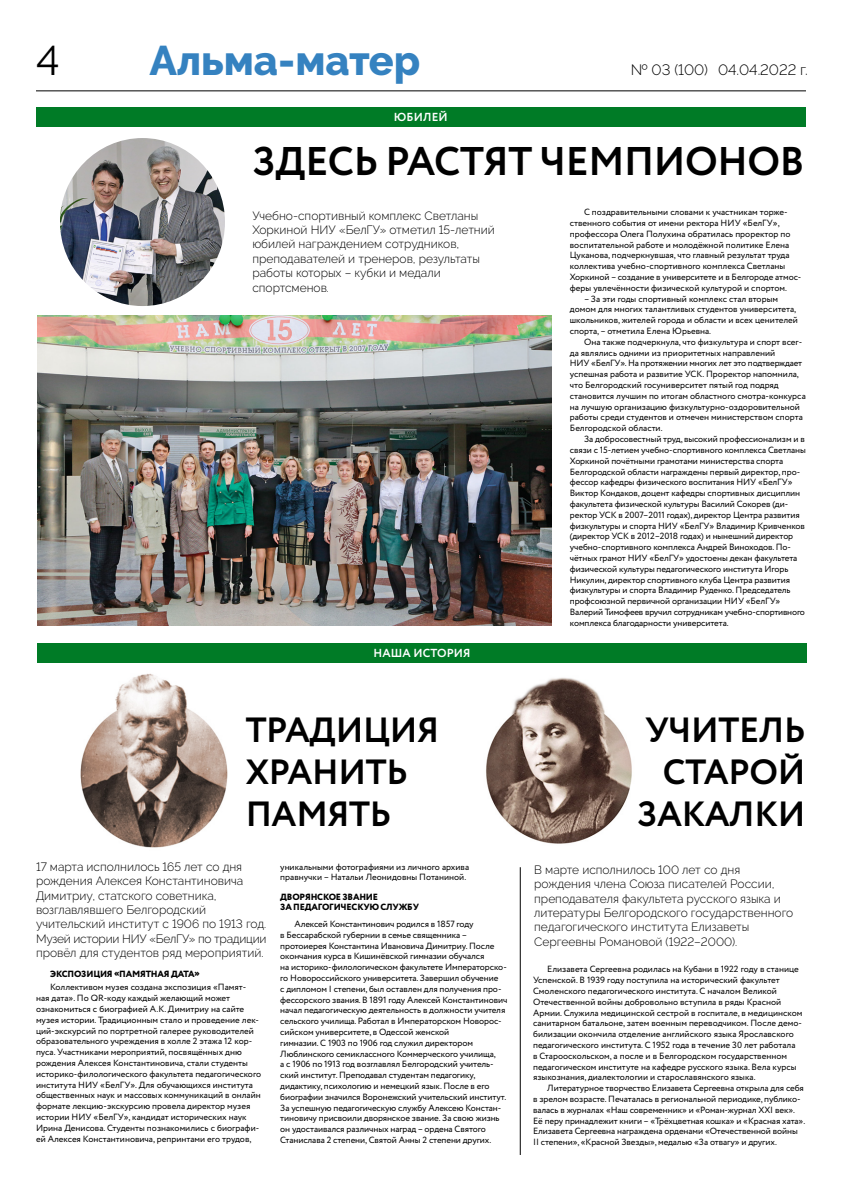
<style>
.page{position:relative;width:842px;height:1191px;background:#fff}
.page>*{position:absolute;margin:0;border:0;box-sizing:border-box;transform-origin:0 0}
.t1{font:800 41.3px "Raleway";color:#3582c0}
.t2{font:41.3px "Raleway";color:#000}
.t3{font:700 40px "Circe";letter-spacing:-.01em;color:#000}
.t4{font:700 35px/42px "Circe";letter-spacing:-.01em;color:#000;text-align:right}
.t5{font:300 15px "Raleway";color:#000}
.t6{font:300 12px/14.4px "Raleway";color:#000}
.t7{font:700 11.6px "Circe";letter-spacing:.01em;color:#fff}
.t8{font:9px/10.8px "Circe";letter-spacing:-.01em;color:#000}
.t9{font:800 9px/10.8px "Circe";letter-spacing:-.02em;color:#000}
</style>
<div class="page">
<hr style="left:36px;top:91px;width:770px;height:1px;background:#000">
<img style="left:80px;top:673px;width:147px;height:175px">
<div style="left:37px;top:643px;width:770px;height:19px;background:#007b26"></div>
<hr style="left:520px;top:867px;width:1px;height:288px;background:#000">
<img style="left:486px;top:677px;width:146px;height:167px">
<div style="left:36px;top:107px;width:770px;height:20px;background:#007b26"></div>
<img style="left:37px;top:315px;width:515px;height:310px">
<img style="left:60px;top:138px;width:165px;height:168px">
<h1 class="t2" style="left:36px;top:36px;width:25px">4</h1>
<h1 class="t1" style="left:149px;top:37px;width:272px">Альма-матер</h1>
<h3 class="t5" style="left:631px;top:61px;width:178px">№ 03 (100) 04.04.2022 г.</h3>
<p class="t7" style="left:394px;top:109px;width:55px">ЮБИЛЕЙ</p>
<h2 class="t3" style="left:253px;top:134px;width:553px">ЗДЕСЬ РАСТЯТ ЧЕМПИОНОВ</h2>
<p class="t8" style="left:570px;top:207px;width:233px;text-indent:14px">С поздравительными словами к участникам торже&shy;ственного события от имени ректора НИУ «БелГУ», профессора Олега Полухина обратилась проректор по воспитательной работе и молодёжной политике Елена Цуканова, подчеркнувшая, что главный результат труда коллектива учебно-спортивного комплекса Светланы Хоркиной – создание в университете и в Белгороде атмос&shy;феры увлечённости физической культурой и спортом.</p>
<p class="t8" style="left:570px;top:293px;width:230px;text-indent:14px">– За эти годы спортивный комплекс стал вторым домом для многих талантливых студентов университета, школьников, жителей города и области и всех ценителей спорта, – отметила Елена Юрьевна.</p>
<p class="t8" style="left:570px;top:337px;width:237px;text-indent:14px">Она также подчеркнула, что физкультура и спорт всег&shy;да являлись одними из приоритетных направлений<br>НИУ «БелГУ». На протяжении многих лет это подтверждает успешная работа и развитие УСК. Проректор напомнила, что Белгородский госуниверситет пятый год подряд становится лучшим по итогам областного смотра-конкурса на лучшую организацию физкультурно-оздоровительной работы среди студентов и отмечен министерством спорта Белгородской области.</p>
<p class="t8" style="left:570px;top:434px;width:237px;text-indent:14px">За добросовестный труд, высокий профессионализм и в связи с 15-летием учебно-спортивного комплекса Светланы Хоркиной почётными грамотами министерства спорта Белгородской области награждены первый директор, про&shy;фессор кафедры физического воспитания НИУ «БелГУ» Виктор Кондаков, доцент кафедры спортивных дисциплин факультета физической культуры Василий Сокорев (ди&shy;ректор УСК в 2007–2011 годах), директор Центра развития физкультуры и спорта НИУ «БелГУ» Владимир Кривченков (директор УСК в 2012–2018 годах) и нынешний директор учебно-спортивного комплекса Андрей Виноходов. По&shy;чётных грамот НИУ «БелГУ» удостоены декан факультета физической культуры педагогического института Игорь Никулин, директор спортивного клуба Центра развития физкультуры и спорта Владимир Руденко. Председатель профсоюзной первичной организации НИУ «БелГУ» Валерий Тимофеев вручил сотрудникам учебно-спортивного комплекса благодарности университета.</p>
<h3 class="t6" style="left:252px;top:208px;width:244px">Учебно-спортивный комплекс Светланы Хоркиной НИУ «БелГУ» отметил 15-летний юбилей награждением сотрудников, преподавателей и тренеров, результаты работы которых – кубки и медали спортсменов.</h3>
<p class="t7" style="left:373px;top:645px;width:99px">НАША ИСТОРИЯ</p>
<h3 class="t4" style="left:246px;top:710px;width:195px;text-align:left">ТРАДИЦИЯ<br>ХРАНИТЬ<br>ПАМЯТЬ</h3>
<p class="t6" style="left:36px;top:859px;width:232px">17 марта исполнилось 165 лет со дня рождения Алексея Константиновича Димитриу, статского советника, возглавлявшего Белгородский учительский институт с 1906 по 1913 год.<br>Музей истории НИУ «БелГУ» по традиции провёл для студентов ряд мероприятий.</p>
<p class="t9" style="left:50px;top:968px;width:151px">ЭКСПОЗИЦИЯ «ПАМЯТНАЯ ДАТА»</p>
<p class="t8" style="left:36px;top:982px;width:227px;text-indent:14px">Коллективом музея создана экспозиция «Памят&shy;ная дата». По QR-коду каждый желающий может ознакомиться с биографией А.К. Димитриу на сайте музея истории. Традиционным стало и проведение лек&shy;ций-экскурсий по портретной галерее руководителей образовательного учреждения в холле 2 этажа 12 кор&shy;пуса. Участниками мероприятий, посвящённых дню рождения Алексея Константиновича, стали студенты историко-филологического факультета педагогического института НИУ «БелГУ». Для обучающихся института общественных наук и массовых коммуникаций в онлайн формате лекцию-экскурсию провела директор музея истории НИУ «БелГУ», кандидат исторических наук Ирина Денисова. Студенты познакомились с биографи&shy;ей Алексея Константиновича, репринтами его трудов,</p>
<p class="t8" style="left:280px;top:861px;width:190px">уникальными фотографиями из личного архива правнучки – Натальи Леонидовны Потаниной.</p>
<p class="t9" style="left:280px;top:891px;width:140px">ДВОРЯНСКОЕ ЗВАНИЕ<br>ЗА ПЕДАГОГИЧЕСКУЮ СЛУЖБУ</p>
<p class="t8" style="left:280px;top:918px;width:229px;text-indent:14px">Алексей Константинович родился в 1857 году<br>в Бессарабской губернии в семье священника – протоиерея Константина Ивановича Димитриу. После окончания курса в Кишинёвской гимназии обучался<br>на историко-филологическом факультете Императорско&shy;го Новороссийского университета. Завершил обучение<br>с дипломом I степени, был оставлен для получения про&shy;фессорского звания. В 1891 году Алексей Константинович начал педагогическую деятельность в должности учителя сельского училища. Работал в Императорском Новорос&shy;сийском университете, в Одессой женской<br>гимназии. С 1903 по 1906 год служил директором Люблинского семиклассного Коммерческого училища,<br>а с 1906 по 1913 год возглавлял Белгородский учитель&shy;ский институт. Преподавал студентам педагогику, дидактику, психологию и немецкий язык. После в его биографии значился Воронежский учительский институт.<br>За успешную педагогическую службу Алексею Констан&shy;тиновичу присвоили дворянское звание. За свою жизнь он удостаивался различных наград – ордена Святого Станислава 2 степени, Святой Анны 2 степени других.</p>
<h3 class="t4" style="left:637px;top:710px;width:170px">УЧИТЕЛЬ<br>СТАРОЙ<br>ЗАКАЛКИ</h3>
<p class="t6" style="left:534px;top:862px;width:261px">В марте исполнилось 100 лет со дня рождения члена Союза писателей России, преподавателя факультета русского языка и литературы Белгородского государственного педагогического института Елизаветы Сергеевны Романовой (1922–2000).</p>
<p class="t8" style="left:533px;top:964px;width:271px;text-indent:14px">Елизавета Сергеевна родилась на Кубани в 1922 году в станице Успенской. В 1939 году поступила на исторический факультет Смоленского педагогического института. С началом Великой Отечественной войны добровольно вступила в ряды Красной Армии. Служила медицинской сестрой в госпитале, в медицинском санитарном батальоне, затем военным переводчиком. После демо&shy;билизации окончила отделение английского языка Ярославского педагогического института. С 1952 года в течение 30 лет работала<br>в Старооскольском, а после и в Белгородском государственном педагогическом институте на кафедре русского языка. Вела курсы языкознания, диалектологии и старославянского языка.</p>
<p class="t8" style="left:533px;top:1083px;width:274px;text-indent:14px">Литературное творчество Елизавета Сергеевна открыла для себя в зрелом возрасте. Печаталась в региональной периодике, публико&shy;валась в журналах «Наш современник» и «Роман-журнал XXI век».<br>Её перу принадлежит книги – «Трёхцветная кошка» и «Красная хата».<br>Елизавета Сергеевна награждена орденами «Отечественной войны II степени», «Красной Звезды», медалью «За отвагу» и других.</p>
</div>
